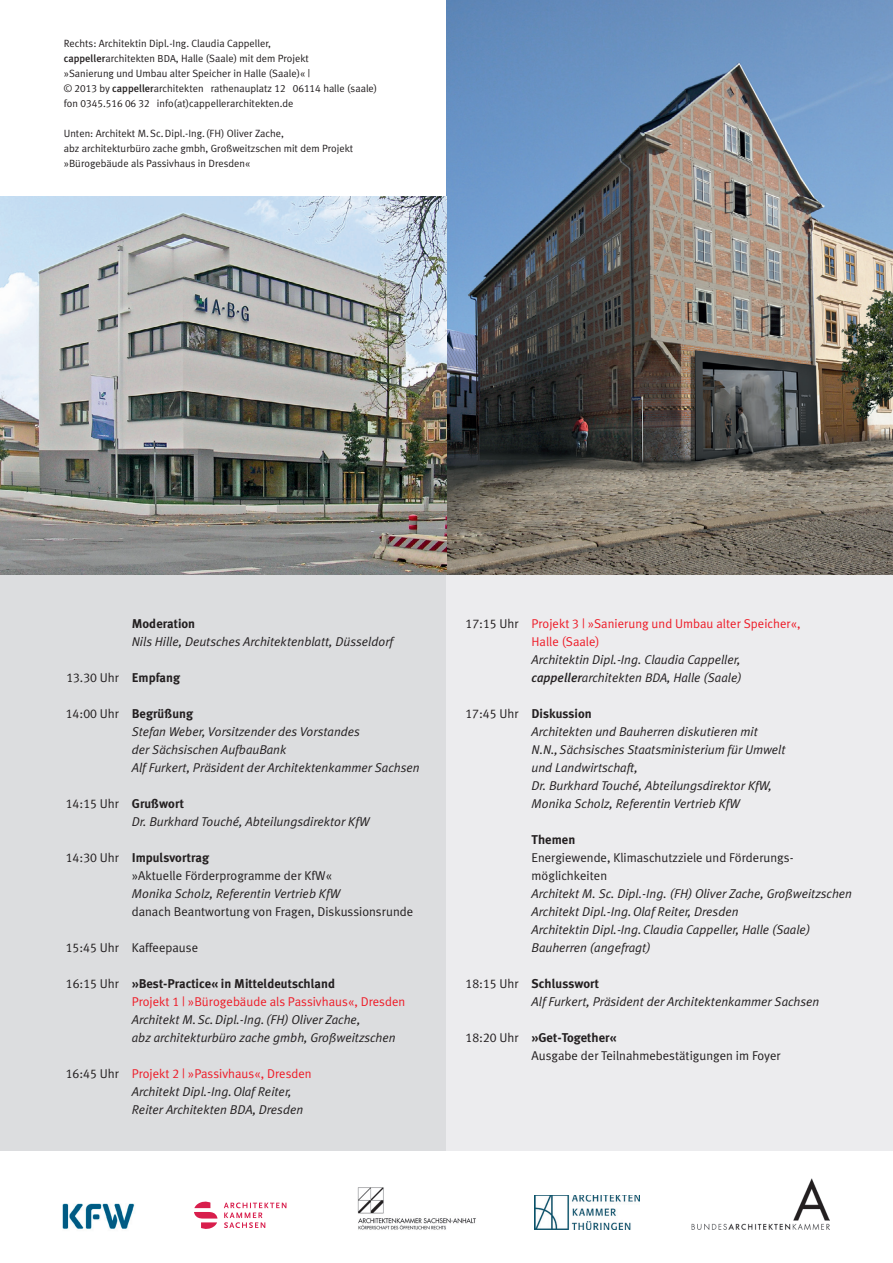
<style>
.page{position:relative;width:893px;height:1263px;background:#fff}
.page>*{position:absolute;margin:0;border:0;box-sizing:border-box;transform-origin:0 0}
.t1{font:italic 12.75px/18px "Meta Plus Normal";color:#231f20}
.t2{font:12.75px/18px "Meta Plus Normal";color:#231f20}
.t3{font:700 12.75px "Meta Plus";color:#231f20}
.t4{font:12.75px "Meta Plus Normal Caps";color:#231f20}
.t5{font:12.75px/18px "Meta Plus Normal";color:#ee1c28}
.t6{font:10.5px/15px "Meta Plus Normal";color:#231f20}
.s1{font-family:"Meta Plus";font-weight:500}
.s2{font-size:10.2px}
.s3{font-family:"Meta Plus Normal Caps"}
.s4{font-family:"Meta Plus Normal"}
.s5{font-style:normal;color:#ee1c28}
.s6{font-family:"Meta Plus Normal Caps";font-style:normal;color:#ee1c28}
.s7{font-size:12.45px}
</style>
<div class="page">
<div style="left:0;top:574px;width:446px;height:576px;background:#dcdddf"></div>
<div style="left:446px;top:574px;width:447px;height:576px;background:#ececee"></div>
<img style="left:446px;top:0;width:447px;height:574px">
<img style="left:0;top:196px;width:446px;height:378px">
<img style="left:357px;top:1187px;width:119px;height:43px">
<svg style="left:224px;top:1202px;width:62px;height:26px"></svg>
<svg style="left:194px;top:1201px;width:23px;height:28px"></svg>
<img style="left:691px;top:1178px;width:138px;height:51px">
<img style="left:62px;top:1203px;width:73px;height:26px">
<img style="left:535px;top:1195px;width:104px;height:34px">
<p class="t6" style="left:64px;top:36px;width:315px">Rechts: Architektin Dipl.-Ing. Claudia Cappeller,<br><span class="s1">cappeller</span>architekten <span class="s2">BDA</span>, Halle (Saale) mit dem Projekt<br>»Sanierung und Umbau alter Speicher in Halle (Saale)« |<br>© <span class="s3">2013</span> by <span class="s1">cappeller</span>architekten rathenauplatz <span class="s3">12 06114</span> halle (saale) fon <span class="s3">0345.516 06 32</span> info(at)cappellerarchitekten.de</p>
<p class="t6" style="left:64px;top:126px;width:291px">Unten: Architekt M. Sc. Dipl.-Ing. (FH) Oliver Zache,<br>abz architekturbüro zache gmbh, Großweitzschen mit dem Projekt »Bürogebäude als Passivhaus in Dresden«</p>
<p class="t4" style="left:66px;top:670px;width:54px">13.30 <span class="s4">Uhr</span></p>
<p class="t4" style="left:66px;top:706px;width:55px">14:00 <span class="s4">Uhr</span></p>
<p class="t4" style="left:66px;top:796px;width:55px">14:15 <span class="s4">Uhr</span></p>
<p class="t4" style="left:66px;top:850px;width:55px">14:30 <span class="s4">Uhr</span></p>
<p class="t4" style="left:66px;top:940px;width:55px">15:45 <span class="s4">Uhr</span></p>
<p class="t4" style="left:66px;top:976px;width:55px">16:15 <span class="s4">Uhr</span></p>
<p class="t4" style="left:66px;top:1066px;width:55px">16:45 <span class="s4">Uhr</span></p>
<p class="t3" style="left:132px;top:616px;width:65px">Moderation</p>
<p class="t1" style="left:132px;top:632px;width:263px">Nils Hille, Deutsches Architektenblatt, Düsseldorf</p>
<p class="t3" style="left:132px;top:670px;width:50px">Empfang</p>
<p class="t3" style="left:132px;top:706px;width:63px">Begrüßung</p>
<p class="t1" style="left:132px;top:722px;width:289px">Stefan Weber, Vorsitzender des Vorstandes<br>der Sächsischen AufbauBank<br>Alf Furkert, Präsident der Architektenkammer Sachsen</p>
<p class="t3" style="left:132px;top:796px;width:54px">Grußwort</p>
<p class="t1" style="left:132px;top:812px;width:239px">Dr. Burkhard Touché, Abteilungsdirektor KfW</p>
<p class="t3" style="left:132px;top:850px;width:79px">Impulsvortrag</p>
<p class="t2" style="left:132px;top:866px;width:202px">»Aktuelle Förderprogramme der KfW«</p>
<p class="t1" style="left:132px;top:884px;width:210px">Monika Scholz, Referentin Vertrieb KfW</p>
<p class="t2" style="left:132px;top:902px;width:283px">danach Beantwortung von Fragen, Diskussionsrunde</p>
<p class="t2" style="left:132px;top:938px;width:68px">Kaffeepause</p>
<p class="t3" style="left:132px;top:976px;width:205px">»Best-Practice« in Mitteldeutschland</p>
<p class="t1" style="left:132px;top:993px;width:275px"><span class="s5">Projekt</span> <span class="s6">1 | »</span><span class="s5">Bürogebäude als Passivhaus«, Dresden<br></span>Architekt M. Sc. Dipl.-Ing. (FH) Oliver Zache,<br>abz architekturbüro zache gmbh, Großweitzschen</p>
<p class="t1" style="left:132px;top:1065px;width:181px"><span class="s5">Projekt</span> <span class="s6">2 | »</span><span class="s5">Passivhaus«, Dresden<br></span>Architekt Dipl.-Ing. Olaf Reiter,<br>Reiter Architekten BDA, Dresden</p>
<p class="t4" style="left:466px;top:616px;width:55px">17:15 <span class="s4">Uhr</span></p>
<p class="t4" style="left:465px;top:706px;width:55px">17:45 <span class="s4">Uhr</span></p>
<p class="t4" style="left:466px;top:976px;width:55px">18:15 <span class="s4">Uhr</span></p>
<p class="t4" style="left:466px;top:1030px;width:55px">18:20 <span class="s4">Uhr</span></p>
<p class="t5" style="left:531px;top:615px;width:271px">Projekt <span class="s3">3 | »</span>Sanierung und Umbau alter Speicher«,<br>Halle (Saale)</p>
<p class="t1" style="left:531px;top:651px;width:212px">Architektin Dipl.-Ing. Claudia Cappeller, <span class="s1">cappeller</span>architekten <span class="s7">BDA</span>, Halle (Saale)</p>
<p class="t3" style="left:531px;top:706px;width:62px">Diskussion</p>
<p class="t1" style="left:531px;top:722px;width:255px">Architekten und Bauherren diskutieren mit N.N., Sächsisches Staatsministerium für Umwelt und Landwirtschaft,<br>Dr. Burkhard Touché, Abteilungsdirektor KfW, Monika Scholz, Referentin Vertrieb KfW</p>
<p class="t3" style="left:531px;top:832px;width:45px">Themen</p>
<p class="t2" style="left:531px;top:848px;width:263px">Energiewende, Klimaschutzziele und Förderungs&shy;möglichkeiten</p>
<p class="t1" style="left:531px;top:884px;width:322px">Architekt M. Sc. Dipl.-Ing. (FH) Oliver Zache, Großweitzschen Architekt Dipl.-Ing. Olaf Reiter, Dresden<br>Architektin Dipl.-Ing. Claudia Cappeller, Halle (Saale)<br>Bauherren (angefragt)</p>
<p class="t3" style="left:531px;top:976px;width:69px">Schlusswort</p>
<p class="t1" style="left:531px;top:992px;width:289px">Alf Furkert, Präsident der Architektenkammer Sachsen</p>
<p class="t3" style="left:531px;top:1030px;width:86px">»Get-Together«</p>
<p class="t2" style="left:531px;top:1047px;width:251px">Ausgabe der Teilnahmebestätigungen im Foyer</p>
</div>
